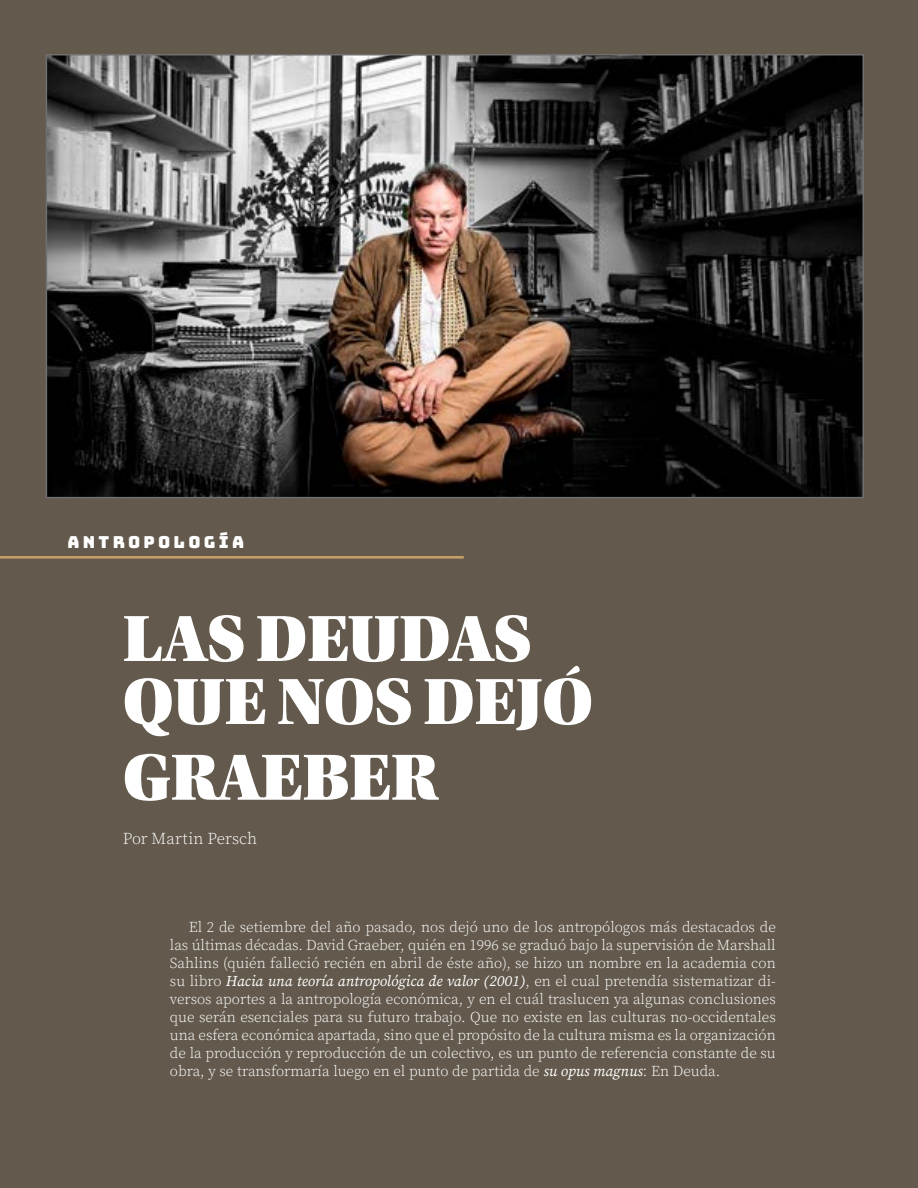
<style>
.page{position:relative;width:918px;height:1188px;background:#635a4d}
.page>*{position:absolute;margin:0;border:0;box-sizing:border-box;transform-origin:0 0}
.t1{font:69px/63px "Utopia Std Black Headline";color:#fff}
.t2{font:300 16.5px "Source Serif Pro";color:#fff}
.t3{font:16.5px "Bungee";letter-spacing:.2em;color:#fff}
.t4{font:300 15px/18px "Source Serif Pro";color:#fff;text-align:justify}
.s1{font-weight:400;font-style:italic}
</style>
<div class="page">
<img style="left:49px;top:57px;width:812px;height:438px">
<div style="left:46px;top:54px;width:818px;height:444px;border:2px solid #70706f"></div>
<hr style="left:0;top:556px;width:464px;height:3px;background:#c59f65">
<p class="t3" style="left:68px;top:533px;width:178px">ANTROPOLOGÍA</p>
<h1 class="t1" style="left:123px;top:608px;width:472px">LAS DEUDAS<br>QUE NOS DEJÓ</h1>
<h1 class="t1" style="left:123px;top:747px;width:318px">GRAEBER</h1>
<p class="t2" style="left:123px;top:828px;width:136px">Por Martin Persch</p>
<p class="t4" style="left:170px;top:918px;width:607px;text-indent:19px">El 2 de setiembre del año pasado, nos dejó uno de los antropólogos más destacados de las últimas décadas. David Graeber, quién en 1996 se graduó bajo la supervisión de Marshall Sahlins (quién falleció recién en abril de éste año), se hizo un nombre en la academia con su libro <span class="s1">Hacia una teoría antropológica de valor (2001)</span>, en el cual pretendía sistematizar di&shy;versos aportes a la antropología económica, y en el cuál traslucen ya algunas conclusiones que serán esenciales para su futuro trabajo. Que no existe en las culturas no-occidentales una esfera económica apartada, sino que el propósito de la cultura misma es la organización de la producción y reproducción de un colectivo, es un punto de referencia constante de su obra, y se transformaría luego en el punto de partida de <span class="s1">su opus magnus</span>: En Deuda.</p>
</div>
